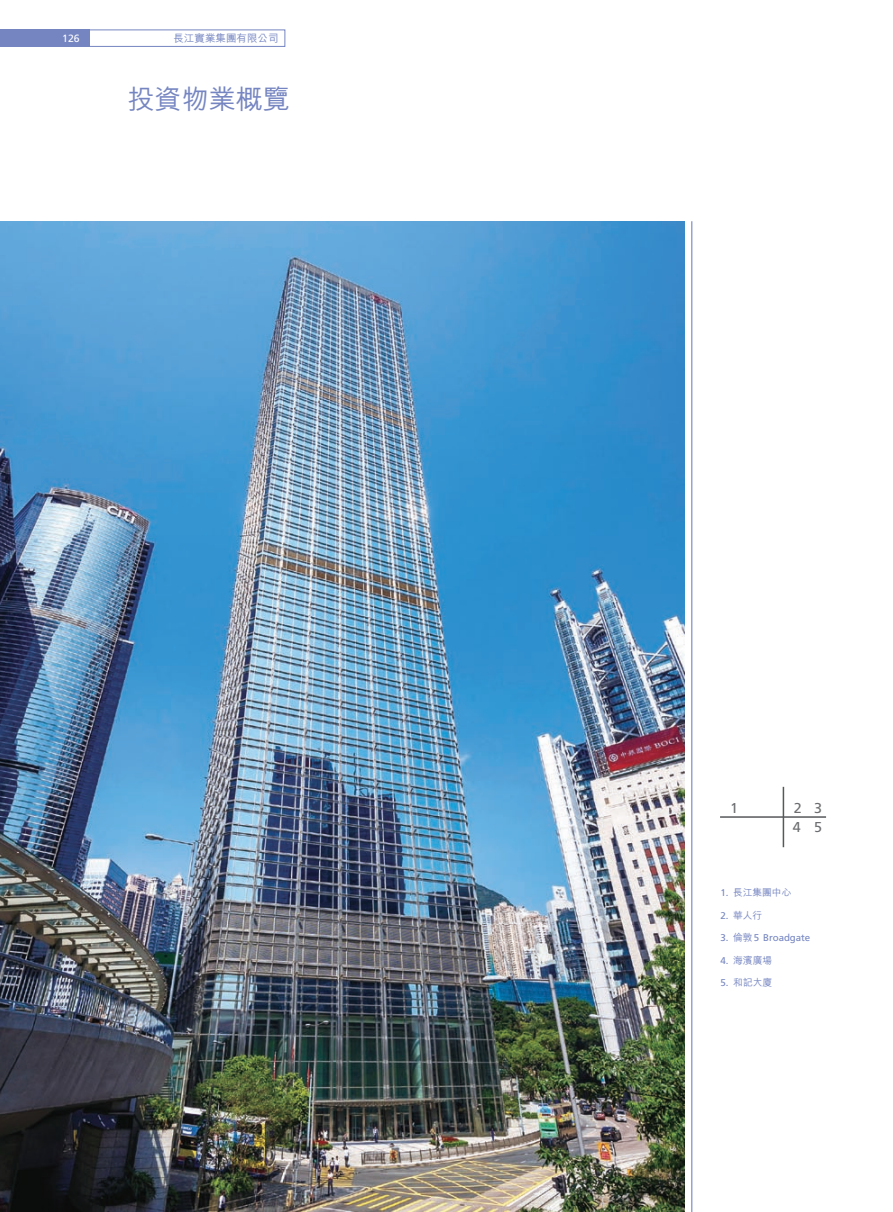
<style>
.page{position:relative;width:893px;height:1212px;background:#fff}
.page>*{position:absolute;margin:0;border:0;box-sizing:border-box;transform-origin:0 0}
.t1{font:500 27px "M Hei HK";letter-spacing:.005em;color:#7585c1}
.t2{font:14.25px/19.2px "Frutiger";color:#6c6d70}
.t3{font:500 10.5px "M Hei HK";letter-spacing:.005em;color:#7585c1}
.t4{font:10.5px "Frutiger";color:#fff}
.t5{font:500 9.75px "M Hei HK";letter-spacing:-.005em;color:#7585c1}
.t6{font:9.75px "Frutiger";letter-spacing:-.005em;color:#7585c1}
.s1{font-family:"Frutiger";font-weight:400}
.s2{font-family:"M Hei HK";font-weight:500}
</style>
<div class="page">
<div style="left:0;top:29px;width:90px;height:18px;background:#7585c1"></div>
<div style="left:50px;top:30px;width:235px;height:17px;border:1px solid #7585c1"></div>
<img style="left:0;top:221px;width:685px;height:991px">
<hr style="left:691px;top:221px;width:1px;height:991px;background:#7585c1">
<hr style="left:720px;top:816px;width:106px;height:2px;background:#57585a">
<hr style="left:783px;top:787px;width:1px;height:60px;background:#57585a">
<p class="t4" style="left:62px;top:32px;width:19px">126</p>
<p class="t3" style="left:173px;top:31px;width:107px">長江實業集團有限公司</p>
<h1 class="t1" style="left:128px;top:80px;width:164px">投資物業概覽</h1>
<h2 class="t2" style="left:730px;top:798px;width:9px">1</h2>
<h2 class="t2" style="left:793px;top:798px;width:31px">2 3<br>4 5</h2>
<p class="t5" style="left:720px;top:885px;width:72px"><span class="s1">1.</span> 長江集團中心</p>
<p class="t5" style="left:720px;top:908px;width:43px"><span class="s1">2.</span> 華人行</p>
<p class="t6" style="left:720px;top:932px;width:91px">3. <span class="s2">倫敦</span>5 Broadgate</p>
<p class="t5" style="left:720px;top:953px;width:53px"><span class="s1">4.</span> 海濱廣場</p>
<p class="t5" style="left:720px;top:975px;width:53px"><span class="s1">5.</span> 和記大廈</p>
</div>
